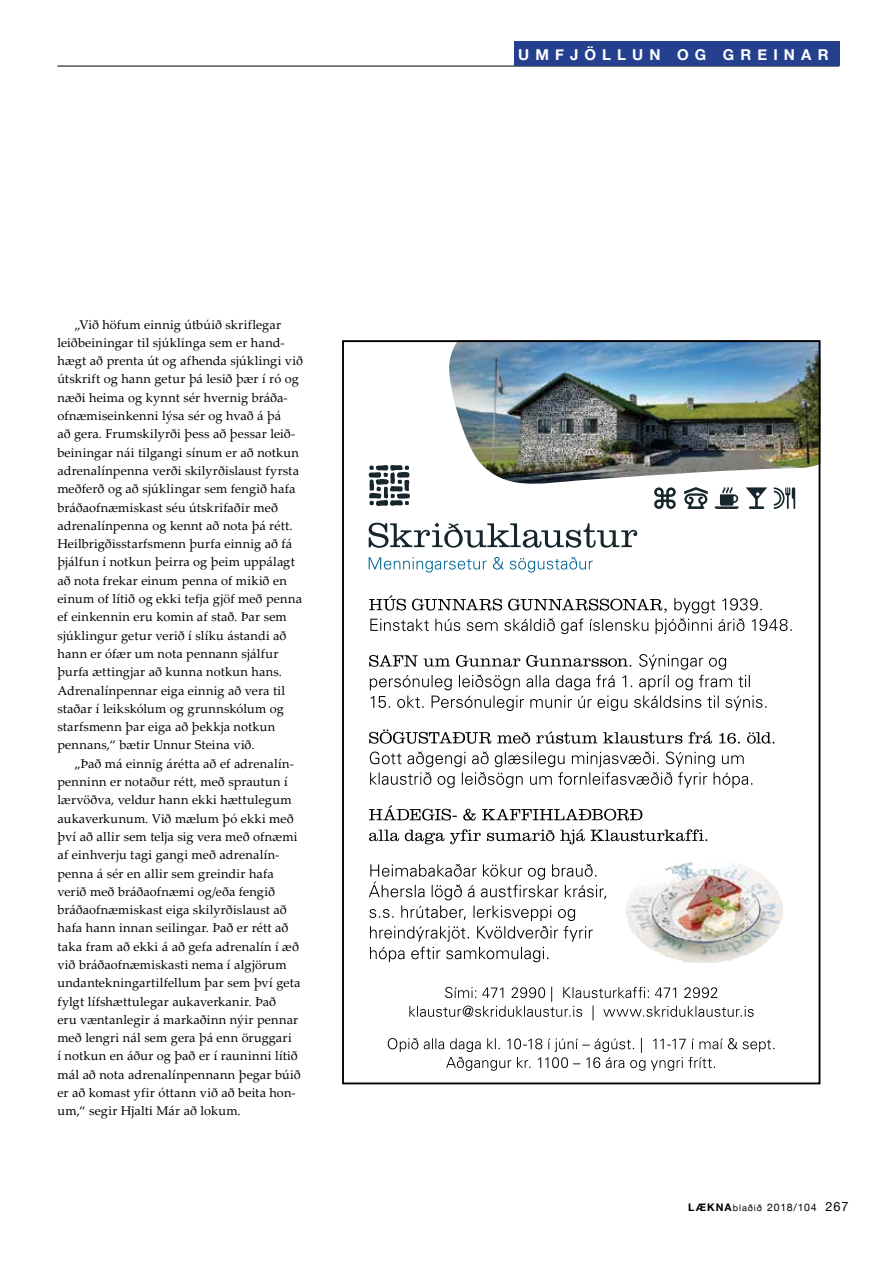
<style>
.page{position:relative;width:893px;height:1263px;background:#fff}
.page>*{position:absolute;margin:0;border:0;box-sizing:border-box;transform-origin:0 0}
.t1{font:700 15px "Helvetica Neue";letter-spacing:.41em;color:#fff}
.t2{font:12.75px/18.3px "Palatino Linotype";letter-spacing:.015em;color:#000}
.t3{font:10.5px "Helvetica Neue";letter-spacing:.07em;color:#000}
.s1{font-weight:700}
.s2{font-size:9px}
.s3{font-size:12.75px}
</style>
<div class="page">
<hr style="left:57px;top:66px;width:782px;height:1px;background:#000">
<div style="left:514px;top:41px;width:325px;height:25px;background:#25408f"></div>
<svg style="left:368px;top:465px;width:42px;height:41px"></svg>
<svg style="left:369px;top:523px;width:268px;height:25px"></svg>
<svg style="left:369px;top:557px;width:224px;height:15px"></svg>
<svg style="left:749px;top:492px;width:16px;height:17px"></svg>
<svg style="left:774px;top:492px;width:21px;height:17px"></svg>
<svg style="left:654px;top:492px;width:22px;height:17px"></svg>
<hr style="left:687px;top:506px;width:17px;height:3px;background:#17252d">
<svg style="left:684px;top:492px;width:24px;height:16px"></svg>
<svg style="left:715px;top:492px;width:24px;height:17px"></svg>
<img style="left:449px;top:343px;width:368px;height:149px">
<svg style="left:369px;top:864px;width:237px;height:98px"></svg>
<svg style="left:369px;top:829px;width:338px;height:15px"></svg>
<svg style="left:369px;top:805px;width:273px;height:15px"></svg>
<svg style="left:370px;top:751px;width:382px;height:37px"></svg>
<svg style="left:369px;top:729px;width:405px;height:15px"></svg>
<svg style="left:369px;top:654px;width:397px;height:57px"></svg>
<svg style="left:369px;top:595px;width:423px;height:39px"></svg>
<svg style="left:409px;top:987px;width:345px;height:33px"></svg>
<svg style="left:388px;top:1038px;width:386px;height:33px"></svg>
<img style="left:626px;top:862px;width:104px;height:65px">
<div style="left:342px;top:340px;width:478px;height:744px;border:2px solid #000"></div>
<p class="t2" style="left:57px;top:315px;width:247px;text-indent:17px">„Við höfum einnig útbúið skriflegar leiðbeiningar til sjúklinga sem er hand&shy;hægt að prenta út og afhenda sjúklingi við útskrift og hann getur þá lesið þær í ró og næði heima og kynnt sér hvernig bráða&shy;ofnæmiseinkenni lýsa sér og hvað á þá<br>að gera. Frumskilyrði þess að þessar leið&shy;beiningar nái tilgangi sínum er að notkun adrenalínpenna verði skilyrðislaust fyrsta meðferð og að sjúklingar sem fengið hafa bráðaofnæmiskast séu útskrifaðir með adrenalínpenna og kennt að nota þá rétt.<br>Heilbrigðisstarfsmenn þurfa einnig að fá þjálfun í notkun þeirra og þeim uppálagt að nota frekar einum penna of mikið en einum of lítið og ekki tefja gjöf með penna ef einkennin eru komin af stað. Þar sem sjúklingur getur verið í slíku ástandi að hann er ófær um nota pennann sjálfur þurfa ættingjar að kunna notkun hans.<br>Adrenalínpennar eiga einnig að vera til staðar í leikskólum og grunnskólum og starfsmenn þar eiga að þekkja notkun pennans,“ bætir Unnur Steina við.</p>
<p class="t2" style="left:57px;top:754px;width:245px;text-indent:17px">„Það má einnig árétta að ef adrenalín&shy;penninn er notaður rétt, með sprautun í lærvöðva, veldur hann ekki hættulegum aukaverkunum. Við mælum þó ekki með því að allir sem telja sig vera með ofnæmi af einhverju tagi gangi með adrenalín&shy;penna á sér en allir sem greindir hafa verið með bráðaofnæmi og/eða fengið bráðaofnæmiskast eiga skilyrðislaust að hafa hann innan seilingar. Það er rétt að taka fram að ekki á að gefa adrenalín í æð við bráðaofnæmiskasti nema í algjörum undantekningartilfellum þar sem því geta fylgt lífshættulegar aukaverkanir. Það<br>eru væntanlegir á markaðinn nýir pennar með lengri nál sem gera þá enn öruggari<br>í notkun en áður og það er í rauninni lítið mál að nota adrenalínpennann þegar búið er að komast yfir óttann við að beita hon&shy;um,“ segir Hjalti Már að lokum.</p>
<p class="t1" style="left:518px;top:43px;width:312px">UMFJÖLLUN OG GREINAR</p>
<p class="t3" style="left:688px;top:1200px;width:162px"><span class="s1">LÆKNA</span><span class="s2">blaðið</span> 2018/104 <span class="s3">267</span></p>
</div>
